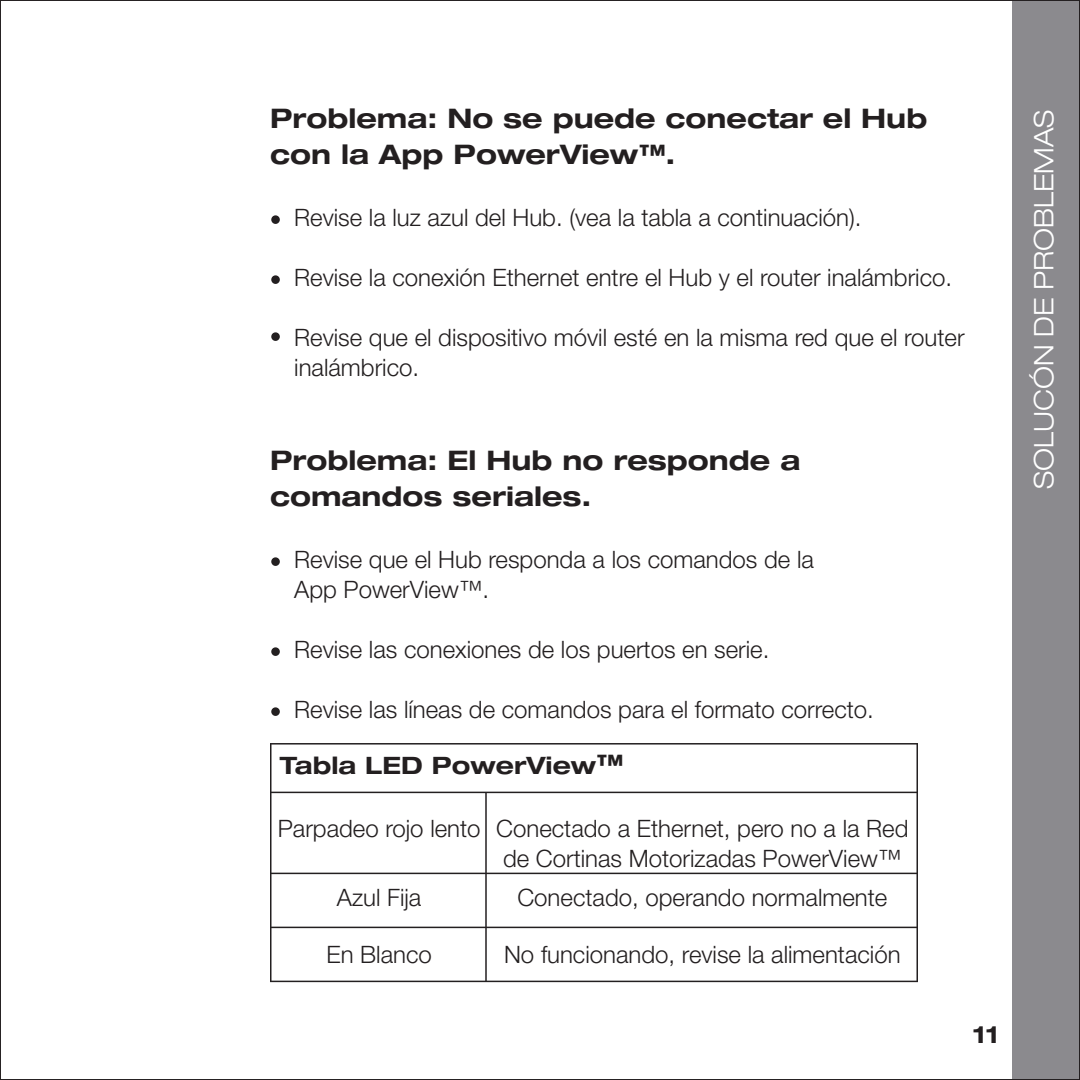
<style>
.page{position:relative;width:1080px;height:1080px;background:#fff}
.page>*{position:absolute;margin:0;border:0;box-sizing:border-box;transform-origin:0 0}
.t1{font:700 expanded 27px/36px "Helvetica Neue LT Std";color:#231f20}
.t2{font:300 expanded 27px "Helvetica Neue LT Std";color:#fff}
.t3{font:300 24px/30px "Helvetica Neue LT Std";color:#231f20}
.t4{font:700 expanded 24px "Helvetica Neue LT Std";color:#231f20}
.s1{font-size:27px}
</style>
<div class="page">
<div style="left:1012px;top:0;width:68px;height:1080px;background:#8b8a8e"></div>
<div style="left:271px;top:215px;width:9px;height:9px;background:#231f20;border-radius:50%"></div>
<div style="left:271px;top:275px;width:9px;height:9px;background:#231f20;border-radius:50%"></div>
<div style="left:271px;top:332px;width:9px;height:9px;background:#231f20;border-radius:50%"></div>
<div style="left:271px;top:557px;width:9px;height:9px;background:#231f20;border-radius:50%"></div>
<div style="left:271px;top:647px;width:9px;height:9px;background:#231f20;border-radius:50%"></div>
<div style="left:271px;top:707px;width:9px;height:9px;background:#231f20;border-radius:50%"></div>
<svg style="left:272px;top:791px;width:644px;height:190px"></svg>
<hr style="left:270px;top:743px;width:216px;height:2px;background:#231f20">
<hr style="left:270px;top:745px;width:2px;height:47px;background:#231f20">
<hr style="left:486px;top:743px;width:432px;height:2px;background:#231f20">
<hr style="left:916px;top:745px;width:2px;height:47px;background:#231f20">
<hr style="left:270px;top:792px;width:216px;height:1px;background:#231f20">
<hr style="left:270px;top:793px;width:2px;height:80px;background:#231f20">
<hr style="left:486px;top:792px;width:432px;height:1px;background:#231f20">
<hr style="left:485px;top:793px;width:2px;height:80px;background:#231f20">
<hr style="left:916px;top:793px;width:2px;height:80px;background:#231f20">
<hr style="left:270px;top:873px;width:216px;height:1px;background:#231f20">
<hr style="left:270px;top:874px;width:2px;height:53px;background:#231f20">
<hr style="left:486px;top:873px;width:432px;height:1px;background:#231f20">
<hr style="left:485px;top:874px;width:2px;height:53px;background:#231f20">
<hr style="left:916px;top:874px;width:2px;height:53px;background:#231f20">
<hr style="left:270px;top:927px;width:216px;height:1px;background:#231f20">
<hr style="left:270px;top:928px;width:2px;height:53px;background:#231f20">
<hr style="left:486px;top:927px;width:432px;height:1px;background:#231f20">
<hr style="left:485px;top:928px;width:2px;height:53px;background:#231f20">
<hr style="left:916px;top:928px;width:2px;height:53px;background:#231f20">
<hr style="left:270px;top:981px;width:216px;height:1px;background:#231f20">
<hr style="left:486px;top:981px;width:432px;height:1px;background:#231f20">
<p class="t1" style="left:270px;top:99px;width:659px">Problema: No se puede conectar el Hub con la App PowerView™.</p>
<p class="t3" style="left:294px;top:202px;width:569px">Revise la luz azul del Hub. (vea la tabla a continuación).</p>
<p class="t3" style="left:294px;top:262px;width:660px">Revise la conexión Ethernet entre el Hub y el router inalámbrico.</p>
<p class="t3" style="left:294px;top:322px;width:672px">Revise que el dispositivo móvil esté en la misma red que el router inalámbrico.</p>
<p class="t1" style="left:270px;top:441px;width:532px">Problema: El Hub no responde a</p>
<p class="t1" style="left:270px;top:477px;width:323px">comandos seriales.</p>
<p class="t3" style="left:294px;top:544px;width:521px">Revise que el Hub responda a los comandos de la<br>App PowerView™.</p>
<p class="t3" style="left:294px;top:634px;width:477px">Revise las conexiones de los puertos en serie.</p>
<p class="t3" style="left:294px;top:694px;width:581px">Revise las líneas de comandos para el formato correcto.</p>
<p class="t4" style="left:280px;top:751px;width:345px">Tabla LED PowerView<span class="s1">™</span></p>
<p class="t3" style="left:278px;top:813px;width:204px">Parpadeo rojo lento</p>
<p class="t3" style="left:337px;top:882px;width:86px">Azul Fija</p>
<p class="t3" style="left:326px;top:939px;width:107px">En Blanco</p>
<p class="t3" style="left:496px;top:813px;width:414px">Conectado a Ethernet, pero no a la Red de Cortinas Motorizadas PowerView™</p>
<p class="t3" style="left:517px;top:882px;width:371px">Conectado, operando normalmente</p>
<p class="t3" style="left:504px;top:939px;width:398px">No funcionando, revise la alimentación</p>
<p class="t4" style="left:973px;top:1020px;width:28px">11</p>
<p class="t2" style="left:1028px;top:489px;width:381px;rotate:-90deg">SOLUCÓN DE PROBLEMAS</p>
</div>
